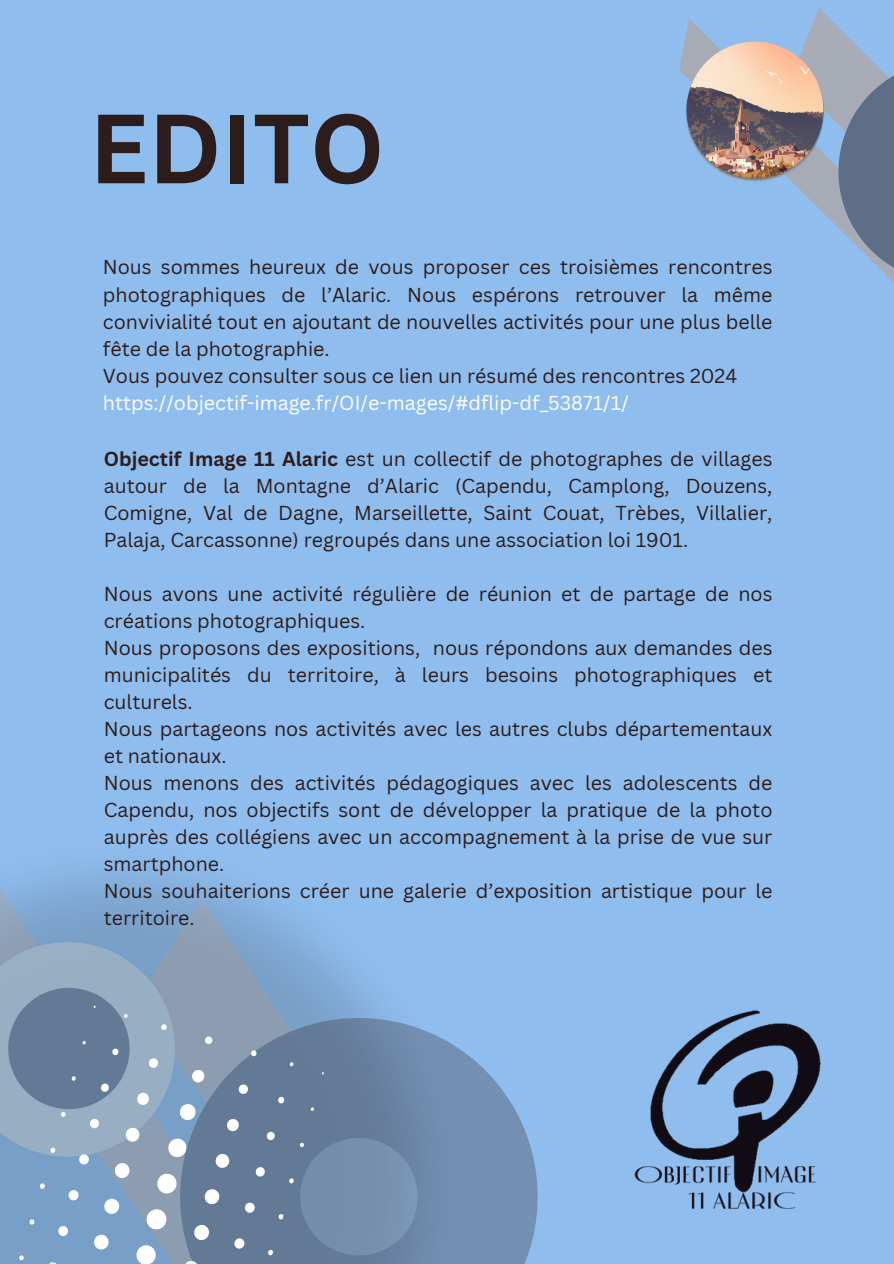
<style>
.page{position:relative;width:894px;height:1264px;background:#fff}
.page>*{position:absolute;margin:0;border:0;box-sizing:border-box;transform-origin:0 0}
.t1{font:700 96px "Canva Sans";color:#2d1c1c}
.t2{font:19.65px/27px "Canva Sans";color:#2d1c1c;text-align:justify}
.t3{font:19.65px "Canva Sans";color:#fff}
.s1{font-weight:700}
</style>
<div class="page">
<div style="left:0;top:0;width:893px;height:1263px;background:#8fbded"></div>
<svg style="left:0;top:874px;width:225px;height:50px;fill:#87b1df"></svg>
<svg style="left:50px;top:890px;width:303px;height:87px"></svg>
<svg style="left:0;top:924px;width:193px;height:53px;background:#89a5c2"></svg>
<svg style="left:427px;top:1031px;width:111px;height:232px;fill:#7390b2"></svg>
<svg style="left:0;top:977px;width:427px;height:286px;background:#7b94b1"></svg>
<svg style="left:688px;top:8px;width:205px;height:274px"></svg>
<img style="left:634px;top:1010px;width:187px;height:199px">
<img style="left:679px;top:35px;width:150px;height:150px">
<p class="t1" style="left:89px;top:81px;width:296px">EDITO</p>
<p class="t2" style="left:103px;top:253px;width:671px">Nous sommes heureux de vous proposer ces troisièmes rencontres photographiques de l’Alaric. Nous espérons retrouver la même convivialité tout en ajoutant de nouvelles activités pour une plus belle fête de la photographie.</p>
<h1 class="t2" style="left:103px;top:361px;width:635px">Vous pouvez consulter sous ce lien un résumé des rencontres 2024</h1>
<p class="t3" style="left:103px;top:388px;width:527px">https://objectif-image.fr/OI/e-mages/#dflip-df_53871/1/</p>
<p class="t2" style="left:104px;top:444px;width:670px"><span class="s1">Objectif Image 11 Alaric</span> est un collectif de photographes de villages autour de la Montagne d’Alaric (Capendu, Camplong, Douzens, Comigne, Val de Dagne, Marseillette, Saint Couat, Trèbes, Villalier, Palaja, Carcassonne) regroupés dans une association loi 1901.</p>
<p class="t2" style="left:104px;top:579px;width:670px">Nous avons une activité régulière de réunion et de partage de nos créations photographiques.</p>
<p class="t2" style="left:104px;top:633px;width:670px">Nous proposons des expositions, nous répondons aux demandes des municipalités du territoire, à leurs besoins photographiques et culturels.</p>
<p class="t2" style="left:104px;top:714px;width:670px">Nous partageons nos activités avec les autres clubs départementaux et nationaux.</p>
<p class="t2" style="left:104px;top:768px;width:670px">Nous menons des activités pédagogiques avec les adolescents de Capendu, nos objectifs sont de développer la pratique de la photo auprès des collégiens avec un accompagnement à la prise de vue sur smartphone.</p>
<p class="t2" style="left:104px;top:876px;width:670px">Nous souhaiterions créer une galerie d’exposition artistique pour le territoire.</p>
</div>
